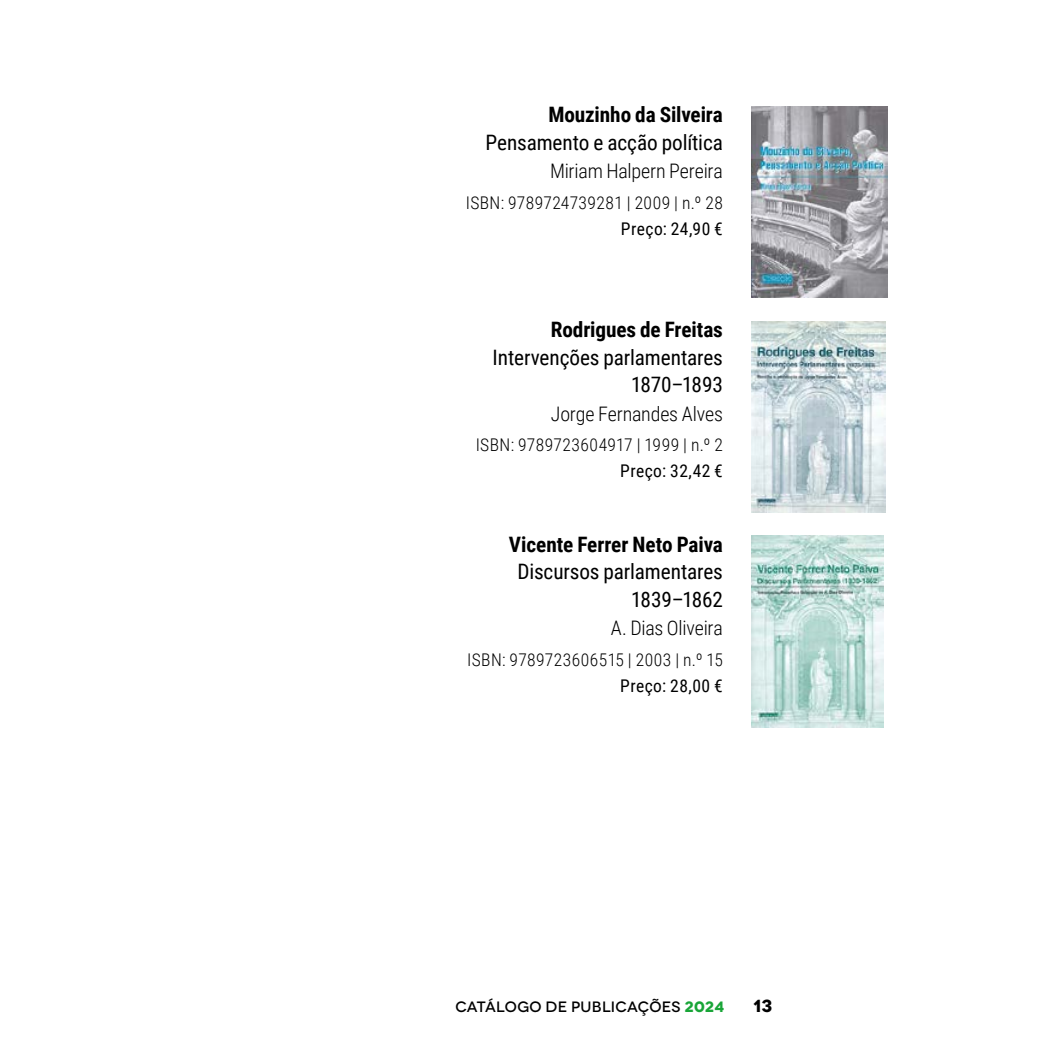
<style>
.page{position:relative;width:1049px;height:1049px;background:#fff}
.page>*{position:absolute;margin:0;border:0;box-sizing:border-box;transform-origin:0 0}
.t1{font:21.25px/27.5px "Roboto Condensed";letter-spacing:-.005em;color:#000;text-align:right}
.t2{font:700 21.25px "Roboto Condensed";letter-spacing:-.005em;color:#000}
.t3{font:300 20px "Roboto Condensed";letter-spacing:-.01em;color:#000}
.t4{font:300 17.5px "Roboto Condensed";letter-spacing:.02em;color:#000}
.t5{font:17.5px "Roboto Condensed";letter-spacing:.025em;color:#000}
.t6{font:700 17.5px "Novecentowide";color:#000}
.t7{font:500 15px "Novecentowide";letter-spacing:.015em;color:#000}
.s1{font-weight:700;color:#19a538}
</style>
<div class="page">
<img style="left:751px;top:106px;width:136px;height:192px">
<img style="left:751px;top:321px;width:135px;height:191px">
<img style="left:751px;top:536px;width:132px;height:191px">
<p class="t2" style="left:548px;top:100px;width:176px">Mouzinho da Silveira</p>
<p class="t1" style="left:485px;top:128px;width:239px">Pensamento e acção política</p>
<p class="t3" style="left:550px;top:157px;width:174px">Miriam Halpern Pereira</p>
<p class="t4" style="left:466px;top:191px;width:259px">ISBN: 9789724739281 | 2009 | n.º 28</p>
<p class="t5" style="left:621px;top:217px;width:103px">Preço: 24,90 €</p>
<p class="t2" style="left:551px;top:315px;width:174px">Rodrigues de Freitas</p>
<p class="t1" style="left:493px;top:342px;width:232px">Intervenções parlamentares<br>1870–1893</p>
<p class="t3" style="left:551px;top:399px;width:174px">Jorge Fernandes Alves</p>
<p class="t4" style="left:476px;top:433px;width:249px">ISBN: 9789723604917 | 1999 | n.º 2</p>
<p class="t5" style="left:620px;top:459px;width:104px">Preço: 32,42 €</p>
<p class="t2" style="left:509px;top:529px;width:215px">Vicente Ferrer Neto Paiva</p>
<p class="t1" style="left:517px;top:557px;width:207px">Discursos parlamentares<br>1839–1862</p>
<p class="t3" style="left:611px;top:614px;width:114px">A. Dias Oliveira</p>
<p class="t4" style="left:467px;top:648px;width:257px">ISBN: 9789723606515 | 2003 | n.º 15</p>
<p class="t5" style="left:620px;top:674px;width:104px">Preço: 28,00 €</p>
<p class="t7" style="left:455px;top:998px;width:270px">CATÁLOGO DE PUBLICAÇÕES <span class="s1">2024</span></p>
<p class="t6" style="left:753px;top:995px;width:21px">13</p>
</div>
